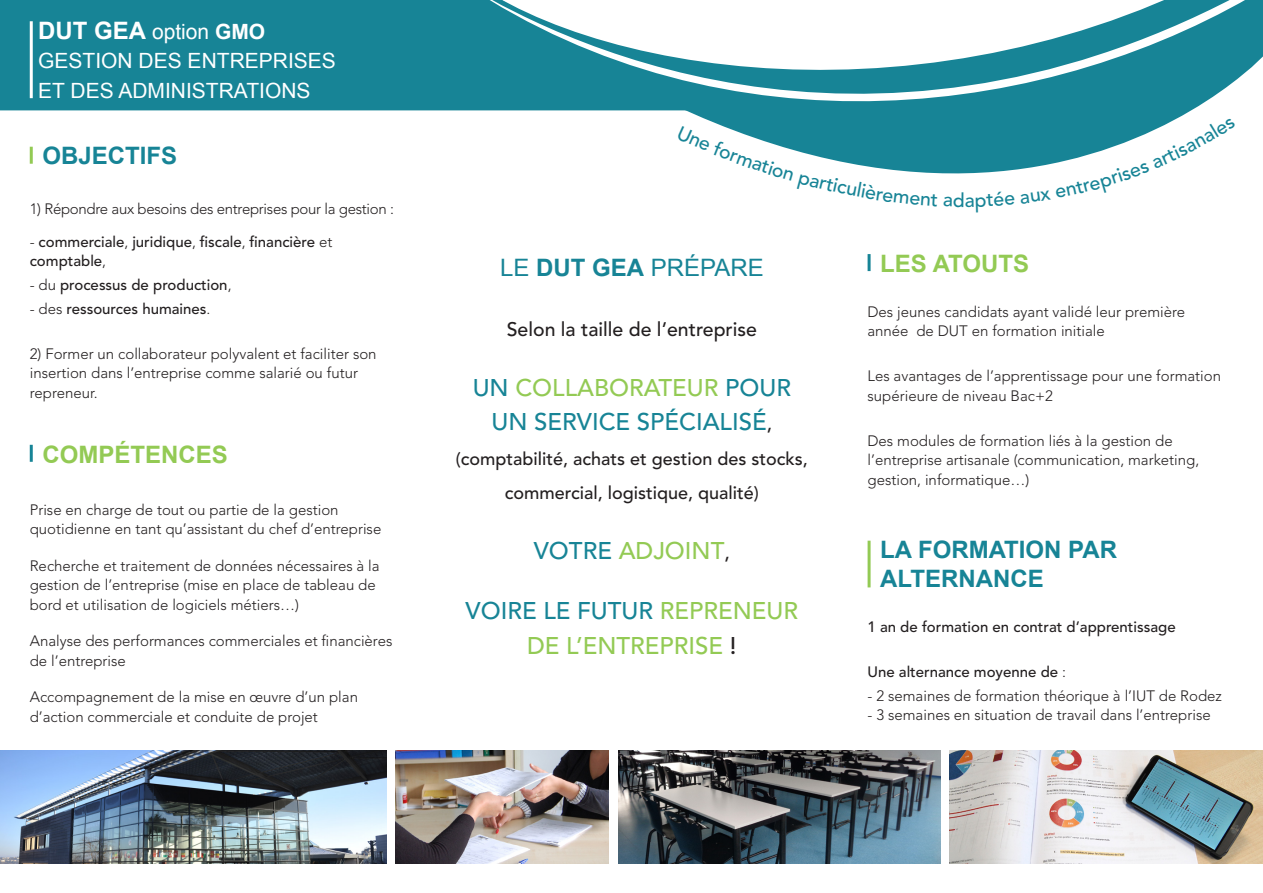
<style>
.page{position:relative;width:1263px;height:893px;background:#fff}
.page>*{position:absolute;margin:0;border:0;box-sizing:border-box;transform-origin:0 0}
.t1{font:500 24px/34.5px "Avenir LT Std";color:#93ca54;text-align:center}
.t2{font:500 24px/34.5px "Avenir LT Std";color:#178496;text-align:center}
.t3{font:700 24px/28.8px "Arial";color:#178496}
.t4{font:700 24px "Arial";color:#93ca54}
.t5{font:700 24px "Arial";color:#fff}
.t6{font:24px "Arial";color:#178496}
.t7{font:21px "Arial";color:#fff}
.t8{font:500 19.5px "Avenir LT Std";color:#231f20}
.t9{font:500 19.5px "Avenir LT Std";color:#178496}
.t10{font:500 18px/34.5px "Avenir LT Std";color:#231f20;text-align:center}
.t11{font:300 15px/19.5px "Avenir LT Std";color:#231f20}
.t12{font:500 15px/19.5px "Avenir LT Std";color:#231f20}
.t13{font:300 15px "Avenir LT Std";letter-spacing:-.02em;color:#231f20}
.s1{font-weight:400;font-size:21px}
.s2{font-size:21px}
.s3{font-weight:300}
.s4{font-weight:700}
.s5{color:#93ca54}
.s6{font-size:19.5px;color:#231f20}
.s7{color:#178496}
.s8{color:#231f20}
</style>
<div class="page">
<div style="left:0;top:0;width:465px;height:110px;background:#178496"></div>
<hr style="left:30px;top:21px;width:3px;height:77px;background:#fff">
<svg style="left:465px;top:0;width:798px;height:174px"></svg>
<hr style="left:30px;top:445px;width:3px;height:17px;background:#178496">
<hr style="left:30px;top:147px;width:3px;height:17px;background:#93ca54">
<hr style="left:867px;top:254px;width:3px;height:17px;background:#178496">
<hr style="left:867px;top:541px;width:3px;height:46px;background:#93ca54">
<img style="left:0;top:750px;width:386px;height:113px">
<img style="left:395px;top:750px;width:213px;height:113px">
<img style="left:949px;top:750px;width:314px;height:113px">
<img style="left:618px;top:750px;width:322px;height:113px">
<svg style="left:677px;top:126px;width:260px;height:48px"></svg>
<svg style="left:965px;top:117px;width:271px;height:57px"></svg>
<p class="t5" style="left:38px;top:14px;width:228px">DUT GEA <span class="s1">option</span> <span class="s2">GMO</span></p>
<p class="t7" style="left:38px;top:47px;width:299px">GESTION DES ENTREPRISES</p>
<p class="t7" style="left:38px;top:77px;width:274px">ET DES ADMINISTRATIONS</p>
<p class="t3" style="left:43px;top:142px;width:136px">OBJECTIFS</p>
<p class="t13" style="left:30px;top:200px;width:366px">1) Répondre aux besoins des entreprises pour la gestion :</p>
<p class="t12" style="left:30px;top:232px;width:304px"><span class="s3">-</span> commerciale<span class="s3">,</span> juridique<span class="s3">,</span> fiscale<span class="s3">,</span> financière <span class="s3">et </span>comptable<span class="s3">,</span></p>
<p class="t12" style="left:30px;top:275px;width:203px"><span class="s3">- du</span> processus de production<span class="s3">,</span></p>
<p class="t12" style="left:30px;top:299px;width:182px"><span class="s3">- des</span> ressources humaines<span class="s3">.</span></p>
<p class="t11" style="left:30px;top:344px;width:348px">2) Former un collaborateur polyvalent et faciliter son insertion dans l’entreprise comme salarié ou futur repreneur.</p>
<p class="t4" style="left:43px;top:438px;width:187px">COMPÉTENCES</p>
<p class="t11" style="left:30px;top:500px;width:353px">Prise en charge de tout ou partie de la gestion quotidienne en tant qu’assistant du chef d’entreprise</p>
<p class="t11" style="left:30px;top:556px;width:351px">Recherche et traitement de données nécessaires à la gestion de l’entreprise (mise en place de tableau de bord et utilisation de logiciels métiers…)</p>
<p class="t11" style="left:30px;top:631px;width:364px">Analyse des performances commerciales et financières de l’entreprise</p>
<p class="t11" style="left:30px;top:687px;width:330px">Accompagnement de la mise en œuvre d’un plan d’action commerciale et conduite de projet</p>
<p class="t6" style="left:500px;top:251px;width:265px">LE <span class="s4">DUT GEA</span> PRÉPARE</p>
<p class="t8" style="left:507px;top:318px;width:252px">Selon la taille de l’entreprise</p>
<p class="t2" style="left:473px;top:371px;width:320px">UN <span class="s5">COLLABORATEUR</span> POUR<br>UN SERVICE SPÉCIALISÉ<span class="s6">,</span></p>
<p class="t10" style="left:456px;top:442px;width:354px">(comptabilité, achats et gestion des stocks, commercial, logistique, qualité)</p>
<p class="t1" style="left:534px;top:534px;width:198px"><span class="s7">VOTRE</span> ADJOINT<span class="s6">,</span></p>
<p class="t1" style="left:466px;top:594px;width:334px"><span class="s7">VOIRE LE FUTUR</span> REPRENEUR<br>DE L’ENTREPRISE <span class="s8">!</span></p>
<p class="t9" style="left:953px;top:189px;width:14px">d</p>
<p class="t4" style="left:880px;top:247px;width:150px">LES ATOUTS</p>
<p class="t11" style="left:867px;top:302px;width:319px">Des jeunes candidats ayant validé leur première année de DUT en formation initiale</p>
<p class="t11" style="left:867px;top:366px;width:355px">Les avantages de l’apprentissage pour une formation supérieure de niveau Bac+2</p>
<p class="t11" style="left:867px;top:431px;width:333px">Des modules de formation liés à la gestion de l’entreprise artisanale (communication, marketing, gestion, informatique…)</p>
<p class="t3" style="left:880px;top:536px;width:238px">LA FORMATION PAR<br>ALTERNANCE</p>
<p class="t12" style="left:867px;top:617px;width:310px">1 an de formation en contrat d’apprentissage</p>
<p class="t12" style="left:867px;top:662px;width:200px">Une alternance moyenne de <span class="s3">:</span></p>
<p class="t11" style="left:867px;top:686px;width:356px">- 2 semaines de formation théorique à l’IUT de Rodez</p>
<p class="t11" style="left:867px;top:705px;width:345px">- 3 semaines en situation de travail dans l’entreprise</p>
</div>
